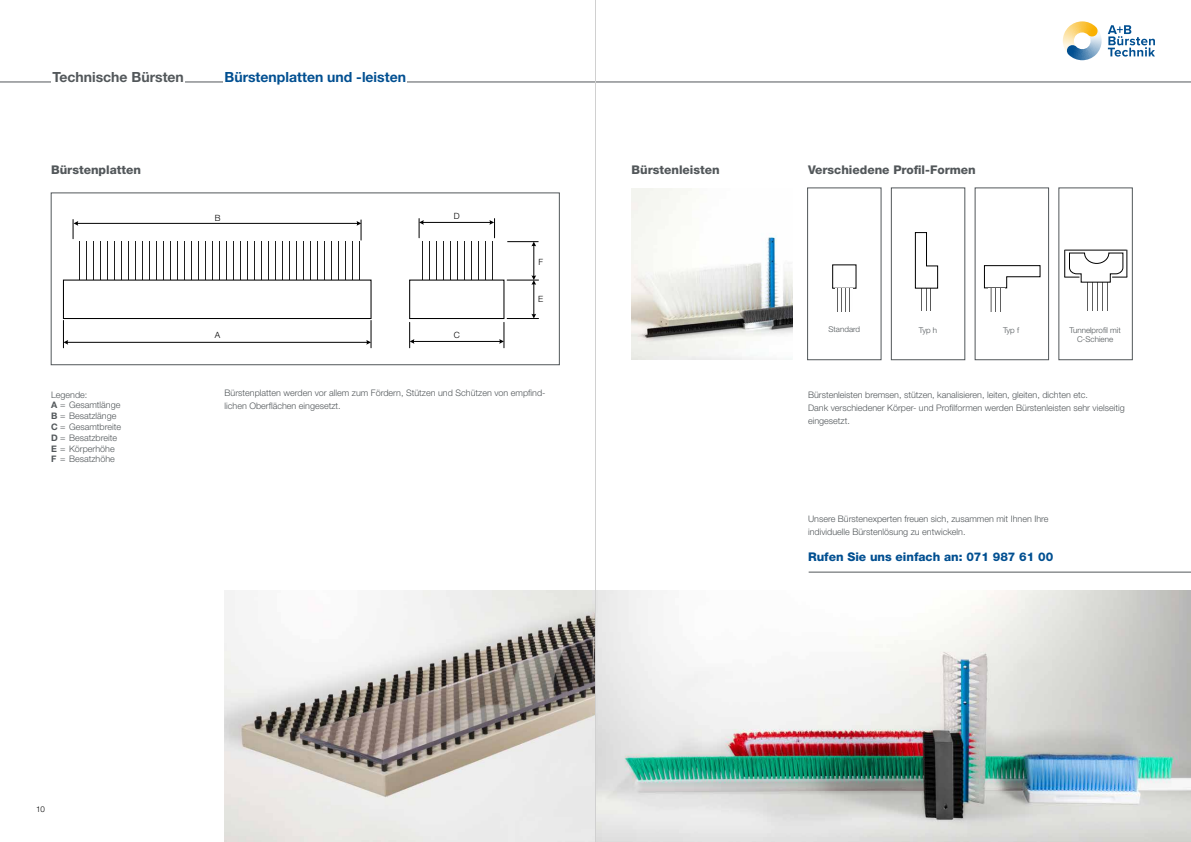
<style>
.page{position:relative;width:1191px;height:842px;background:#fff}
.page>*{position:absolute;margin:0;border:0;box-sizing:border-box;transform-origin:0 0}
.t1{font:700 14px "Helvetica Neue LT Std";color:#004f91}
.t2{font:700 14px "Helvetica Neue LT Std";color:#52575a}
.t3{font:800 12px "Helvetica Neue LT Std";color:#52575a}
.t4{font:800 12px "Helvetica Neue LT Std";color:#004f91}
.t5{font:300 9px/10.8px "Helvetica Neue LT Std";color:#52575a}
.t6{font:300 8.6px "Helvetica Neue LT Std";color:#000}
.t7{font:300 8px/9.6px "Helvetica Neue LT Std";color:#52575a;text-align:center}
.t8{font:300 8px "Helvetica Neue LT Std";color:#000}
.s1{font-weight:700}
</style>
<div class="page">
<hr style="left:0;top:82px;width:1191px;height:1px;background:#52575a">
<div style="left:224px;top:72px;width:183px;height:23px;background:#fff"></div>
<div style="left:51px;top:60px;width:134px;height:35px;background:#fff"></div>
<img style="left:224px;top:591px;width:967px;height:251px">
<svg style="left:921px;top:289px;width:10px;height:21px"></svg>
<svg style="left:914px;top:232px;width:24px;height:57px"></svg>
<div style="left:891px;top:188px;width:74px;height:172px;border:1px solid #52575a"></div>
<img style="left:631px;top:188px;width:162px;height:172px">
<svg style="left:983px;top:265px;width:57px;height:24px"></svg>
<svg style="left:990px;top:289px;width:11px;height:22px"></svg>
<svg style="left:1087px;top:283px;width:16px;height:28px"></svg>
<svg style="left:1064px;top:250px;width:63px;height:33px"></svg>
<hr style="left:67px;top:342px;width:300px;height:1px;background:#000">
<svg style="left:63px;top:320px;width:5px;height:28px"></svg>
<svg style="left:366px;top:320px;width:6px;height:28px"></svg>
<hr style="left:413px;top:341px;width:87px;height:1px;background:#000">
<svg style="left:409px;top:322px;width:5px;height:26px"></svg>
<svg style="left:499px;top:322px;width:6px;height:26px"></svg>
<hr style="left:423px;top:222px;width:67px;height:1px;background:#000">
<svg style="left:419px;top:219px;width:5px;height:19px"></svg>
<svg style="left:489px;top:219px;width:6px;height:19px"></svg>
<hr style="left:77px;top:223px;width:281px;height:1px;background:#000">
<svg style="left:73px;top:220px;width:5px;height:19px"></svg>
<svg style="left:356px;top:220px;width:6px;height:20px"></svg>
<svg style="left:73px;top:242px;width:288px;height:38px"></svg>
<div style="left:63px;top:280px;width:308px;height:39px;border:1px solid #000"></div>
<svg style="left:419px;top:242px;width:75px;height:38px"></svg>
<div style="left:409px;top:280px;width:95px;height:39px;border:1px solid #000"></div>
<hr style="left:507px;top:280px;width:31px;height:1px;background:#000">
<hr style="left:507px;top:318px;width:31px;height:1px;background:#000">
<hr style="left:533px;top:284px;width:1px;height:31px;background:#000">
<svg style="left:531px;top:314px;width:5px;height:4px"></svg>
<hr style="left:507px;top:241px;width:31px;height:1px;background:#000">
<hr style="left:533px;top:245px;width:1px;height:31px;background:#000">
<svg style="left:531px;top:275px;width:5px;height:10px"></svg>
<svg style="left:531px;top:242px;width:5px;height:4px"></svg>
<div style="left:51px;top:193px;width:508px;height:172px;border:1px solid #52575a"></div>
<div style="left:836px;top:289px;width:16px;height:22px;background:linear-gradient(to bottom,#fefefe,#fefefe)"></div>
<div style="left:807px;top:188px;width:74px;height:172px;border:1px solid #52575a"></div>
<svg style="left:1063px;top:21px;width:92px;height:39px"></svg>
<hr style="left:808px;top:572px;width:383px;height:1px;background:#52575a">
<hr style="left:595px;top:0;width:1px;height:842px;background:#d0d0d0">
<h1 class="t2" style="left:52px;top:68px;width:133px">Technische Bürsten</h1>
<h1 class="t1" style="left:224px;top:68px;width:183px">Bürstenplatten und -leisten</h1>
<h2 class="t3" style="left:51px;top:163px;width:92px">Bürstenplatten</h2>
<h2 class="t3" style="left:631px;top:163px;width:90px">Bürstenleisten</h2>
<p class="t6" style="left:215px;top:213px;width:7px">B</p>
<p class="t6" style="left:215px;top:330px;width:7px">A</p>
<p class="t6" style="left:454px;top:210px;width:7px">D</p>
<p class="t6" style="left:454px;top:330px;width:8px">C</p>
<p class="t6" style="left:538px;top:257px;width:6px">F</p>
<p class="t6" style="left:538px;top:293px;width:7px">E</p>
<h2 class="t3" style="left:808px;top:163px;width:169px">Verschiedene Profil-Formen</h2>
<p class="t7" style="left:828px;top:325px;width:33px">Standard</p>
<p class="t7" style="left:919px;top:325px;width:20px">Typ h</p>
<p class="t7" style="left:1003px;top:325px;width:18px">Typ f</p>
<p class="t7" style="left:1069px;top:325px;width:53px">Tunnelprofil mit<br>C-Schiene</p>
<p class="t5" style="left:51px;top:389px;width:72px">Legende:<br><span class="s1">A</span> = Gesamtlänge<br><span class="s1">B</span> = Besatzlänge<br><span class="s1">C</span> = Gesamtbreite<br><span class="s1">D</span> = Besatzbreite<br><span class="s1">E</span> = Körperhöhe<br><span class="s1">F</span> = Besatzhöhe</p>
<p class="t8" style="left:36px;top:804px;width:10px">10</p>
<p class="t5" style="left:224px;top:387px;width:322px;line-height:13px">Bürstenplatten werden vor allem zum Fördern, Stützen und Schützen von empfind&shy;lichen Oberflächen eingesetzt.</p>
<p class="t5" style="left:808px;top:388px;width:318px;line-height:13px">Bürstenleisten bremsen, stützen, kanalisieren, leiten, gleiten, dichten etc.<br>Dank verschiedener Körper- und Profilformen werden Bürstenleisten sehr vielseitig eingesetzt.</p>
<p class="t5" style="left:808px;top:512px;width:242px;line-height:13px">Unsere Bürstenexperten freuen sich, zusammen mit Ihnen Ihre individuelle Bürstenlösung zu entwickeln.</p>
<h2 class="t4" style="left:808px;top:549px;width:247px">Rufen Sie uns einfach an: 071 987 61 00</h2>
</div>
